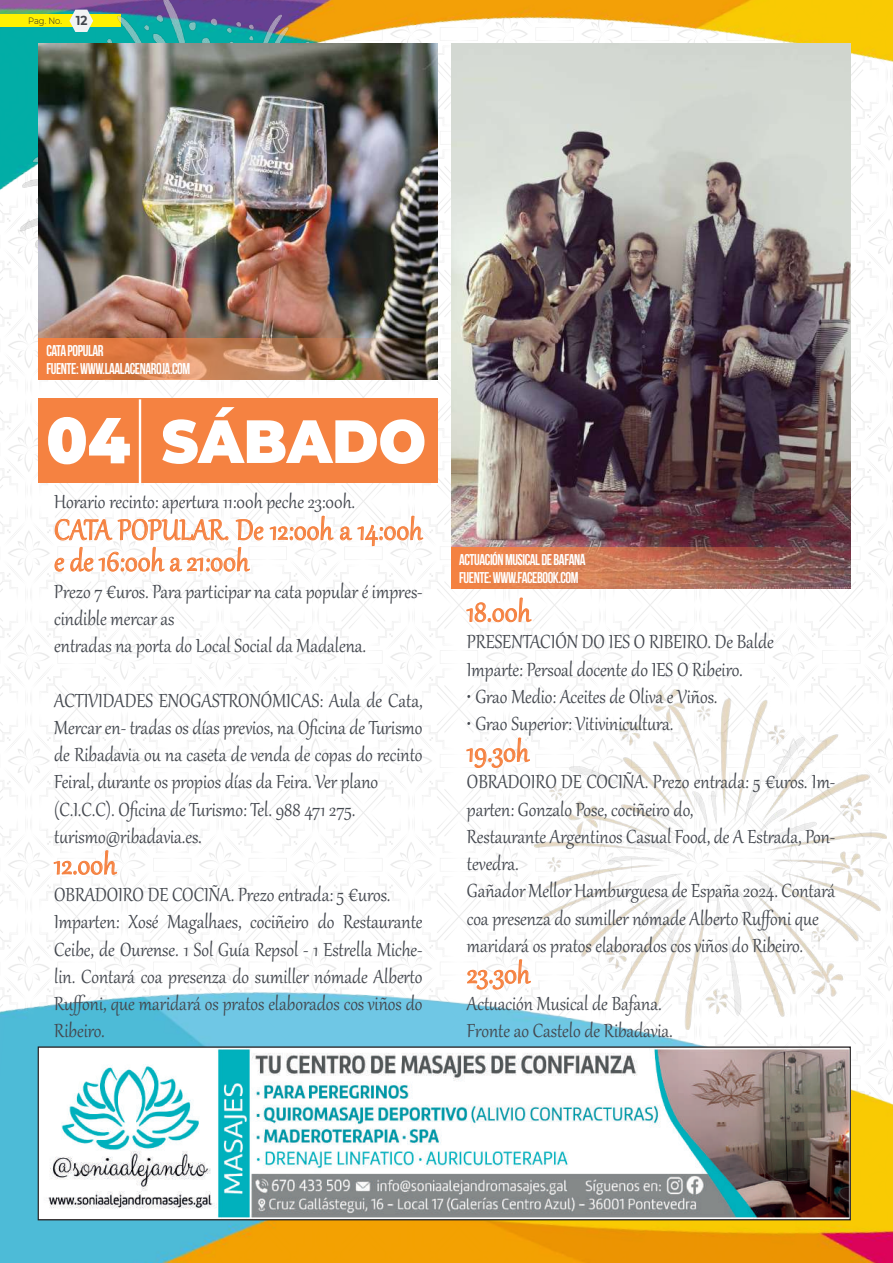
<style>
.page{position:relative;width:893px;height:1263px;background:#fff}
.page>*{position:absolute;margin:0;border:0;box-sizing:border-box;transform-origin:0 0}
.t1{font:900 60.9px "Montserrat";color:#fff;scale:.92 1}
.t2{font:34.95px/31px "Gabriola";color:#f58241;scale:.92 1}
.t3{font:23.4px/27.2px "Gabriola";color:#43474e;scale:.92 1}
.t4{font:700 15.6px/18.1px "Bebas Neue";letter-spacing:-.03em;color:#fff;scale:.92 1}
.t5{font:300 9px "Montserrat";color:#231f20;scale:.92 1}
.s1{font-weight:700;font-size:12.9px;color:#43474e}
.s2{font-size:64.8px}
</style>
<div class="page">
<img style="left:0;top:226px;width:893px;height:509px">
<img style="left:0;top:0;width:893px;height:226px">
<div style="left:0;top:15px;width:121px;height:12px;background:#fff101"></div>
<img style="left:0;top:735px;width:893px;height:528px">
<img style="left:20px;top:0;width:345px;height:358px">
<img style="left:534px;top:689px;width:352px;height:340px">
<img style="left:40px;top:1048px;width:809px;height:170px">
<div style="left:38px;top:1046px;width:813px;height:174px;border:1px solid #231f20"></div>
<div style="left:39px;top:399px;width:399px;height:84px;background:#f58241"></div>
<hr style="left:139px;top:399px;width:2px;height:107px;background:#fff">
<img style="left:39px;top:44px;width:399px;height:295px">
<img style="left:39px;top:339px;width:399px;height:41px">
<img style="left:451px;top:44px;width:400px;height:503px">
<svg style="left:451px;top:547px;width:400px;height:41px;background:#bd7254"></svg>
<p class="t5" style="left:28px;top:15px;width:66px">Pag. No. <span class="s1">12</span></p>
<p class="t4" style="left:46px;top:341px;width:158px">CATA POPULAR<br>FUENTE: WWW.LAALACENAROJA.COM</p>
<h1 class="t1" style="left:46px;top:396px;width:414px"><span class="s2">04</span> SÁBADO</h1>
<p class="t3" style="left:54px;top:487px;width:329px">Horario recinto: apertura 11:00h peche 23:00h.</p>
<h2 class="t2" style="left:54px;top:512px;width:402px">CATA POPULAR. De 12:00h a 14:00h e de 16:00h a 21:00h</h2>
<p class="t3" style="left:54px;top:576px;width:402px">Prezo 7 €uros. Para participar na cata popular é impres&shy;cindible mercar as<br>entradas na porta do Local Social da Madalena.</p>
<p class="t3" style="left:54px;top:685px;width:402px">ACTIVIDADES ENOGASTRONÓMICAS: Aula de Cata, Mercar en- tradas os días previos, na Oficina de Turismo de Ribadavia ou na caseta de venda de copas do recinto Feiral, durante os propios días da Feira. Ver plano (C.I.C.C). Oficina de Turismo: Tel. 988 471 275. turismo@ribadavia.es.</p>
<h2 class="t2" style="left:54px;top:846px;width:69px">12.00h</h2>
<p class="t3" style="left:54px;top:879px;width:402px">OBRADOIRO DE COCIÑA. Prezo entrada: 5 €uros.<br>Imparten: Xosé Magalhaes, cociñeiro do Restaurante Ceibe, de Ourense. 1 Sol Guía Repsol - 1 Estrella Miche&shy;lin. Contará coa presenza do sumiller nómade Alberto Ruffoni, que maridará os pratos elaborados cos viños do Ribeiro.</p>
<p class="t4" style="left:459px;top:550px;width:139px">ACTUACIÓN MUSICAL DE BAFANA<br>FUENTE: WWW.FACEBOOK.COM</p>
<h2 class="t2" style="left:467px;top:594px;width:71px">18.00h</h2>
<p class="t3" style="left:467px;top:627px;width:335px">PRESENTACIÓN DO IES O RIBEIRO. De Balde<br>Imparte: Persoal docente do IES O Ribeiro.</p>
<p class="t3" style="left:467px;top:681px;width:274px">• Grao Medio: Aceites de Oliva e Viños.</p>
<p class="t3" style="left:467px;top:708px;width:226px">• Grao Superior: Vitivinicultura.</p>
<h2 class="t2" style="left:467px;top:734px;width:69px">19.30h</h2>
<p class="t3" style="left:467px;top:767px;width:402px">OBRADOIRO DE COCIÑA. Prezo entrada: 5 €uros. Im&shy;parten: Gonzalo Pose, cociñeiro do,<br>Restaurante Argentinos Casual Food, de A Estrada, Pon&shy;tevedra.<br>Gañador Mellor Hamburguesa de España 2024. Contará coa presenza do sumiller nómade Alberto Ruffoni que maridará os pratos elaborados cos viños do Ribeiro.</p>
<h2 class="t2" style="left:467px;top:955px;width:70px">23.30h</h2>
<p class="t3" style="left:467px;top:988px;width:225px">Actuación Musical de Bafana.<br>Fronte ao Castelo de Ribadavia.</p>
</div>
